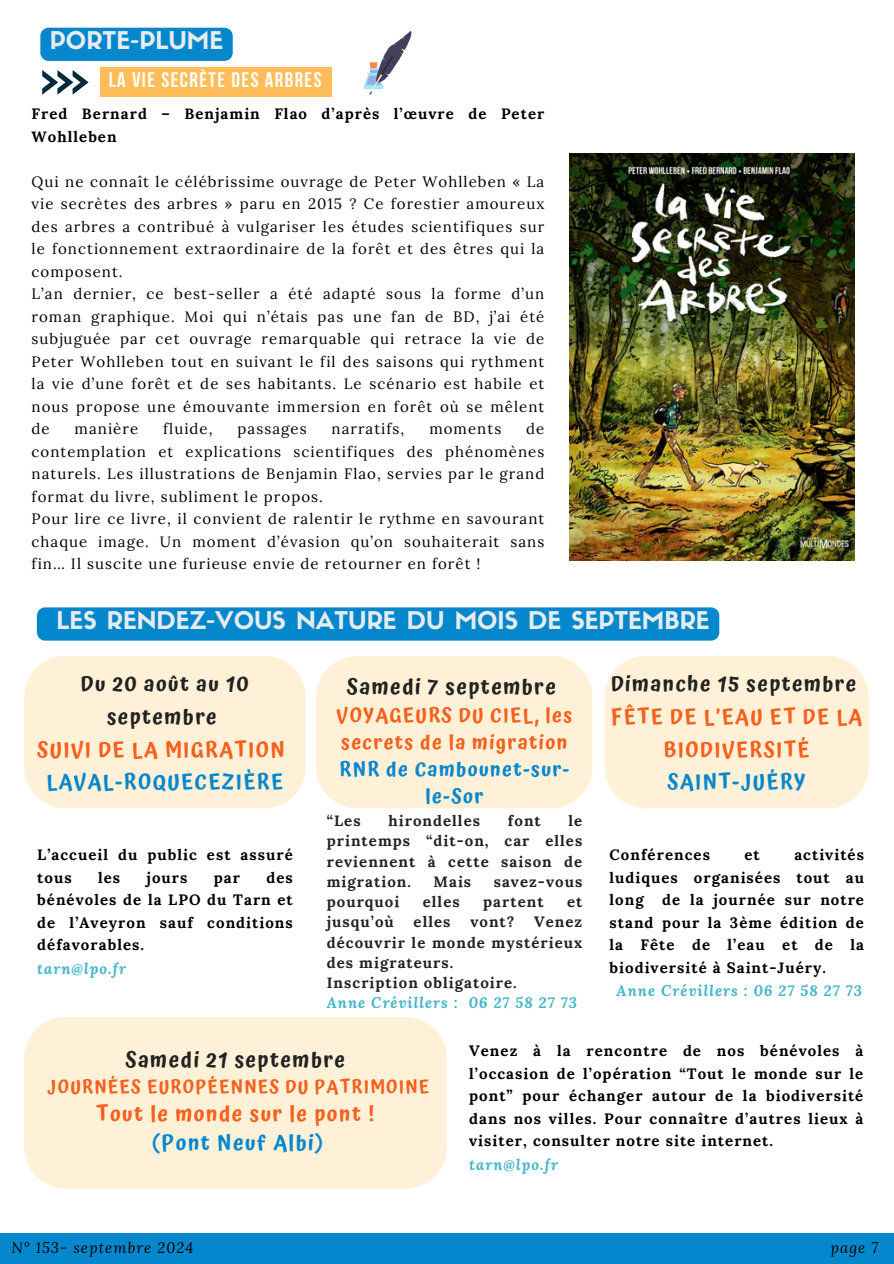
<style>
.page{position:relative;width:894px;height:1264px;background:#fff}
.page>*{position:absolute;margin:0;border:0;box-sizing:border-box;transform-origin:0 0}
.t1{font:24px "Sifonn Basic";color:#e6ecee}
.t2{font:600 21.15px/29.2px "Atma";letter-spacing:.07em;color:#f5601b;text-align:center}
.t3{font:600 21.15px "Atma";letter-spacing:.07em;color:#222}
.t4{font:600 21px/32.7px "Atma";letter-spacing:.07em;color:#f5601b;text-align:center}
.t5{font:600 21px/32.7px "Atma";letter-spacing:.07em;color:#222;text-align:center}
.t6{font:700 21px "Bebas Neue";letter-spacing:.07em;color:#fff}
.t7{font:600 19.65px/27px "Atma";letter-spacing:.07em;color:#f5601b;text-align:center}
.t8{font:600 18.15px "Atma";letter-spacing:.07em;color:#f5601b}
.t9{font:15px/22.5px "Lora";letter-spacing:.07em;color:#000;text-align:justify}
.t10{font:700 15px/22.8px "Lora";letter-spacing:.07em;color:#000}
.t11{font:700 15px/20.2px "Lora";letter-spacing:.07em;color:#222;text-align:justify}
.t12{font:italic 700 15px "Lora";letter-spacing:.07em;color:#44b5c8}
.t13{font:italic 15px "Lora";letter-spacing:.07em;color:#000}
.s1{color:#f5601b}
.s2{color:#0487cc}
.s3{font-style:italic;color:#44b5c8}
.s4{color:#222}
</style>
<div class="page">
<div style="left:0;top:1232px;width:893px;height:31px;background:#0487cc"></div>
<img style="left:569px;top:153px;width:284px;height:408px">
<div style="left:100px;top:67px;width:231px;height:30px;background:#ffbd59"></div>
<div style="left:40px;top:28px;width:193px;height:33px;background:#0487cc"></div>
<svg style="left:42px;top:70px;width:46px;height:25px"></svg>
<svg style="left:363px;top:31px;width:49px;height:64px"></svg>
<div style="left:24px;top:656px;width:281px;height:152px;background:#fff0d8"></div>
<div style="left:316px;top:656px;width:276px;height:152px;background:#fff0d8"></div>
<div style="left:605px;top:656px;width:263px;height:152px;background:#fff0d8"></div>
<div style="left:24px;top:1017px;width:422px;height:171px;background:#fff0d8"></div>
<div style="left:37px;top:607px;width:682px;height:33px;background:#0487cc"></div>
<p class="t1" style="left:50px;top:31px;width:174px">PORTE-PLUME</p>
<p class="t6" style="left:109px;top:71px;width:214px">LA VIE SECRÈTE DES ARBRES</p>
<p class="t10" style="left:32px;top:102px;width:514px">Fred Bernard – Benjamin Flao d’après l’œuvre de Peter<br>Wohlleben</p>
<p class="t9" style="left:32px;top:170px;width:514px">Qui ne connaît le célébrissime ouvrage de Peter Wohlleben « La vie secrètes des arbres » paru en 2015 ? Ce forestier amoureux des arbres a contribué à vulgariser les études scientifiques sur le fonctionnement extraordinaire de la forêt et des êtres qui la composent.</p>
<h1 class="t9" style="left:32px;top:282px;width:514px">L’an dernier, ce best-seller a été adapté sous la forme d’un roman graphique. Moi qui n’étais pas une fan de BD, j’ai été subjuguée par cet ouvrage remarquable qui retrace la vie de Peter Wohlleben tout en suivant le fil des saisons qui rythment la vie d’une forêt et de ses habitants. Le scénario est habile et nous propose une émouvante immersion en forêt où se mêlent de</h1>
<h1 class="t9" style="left:75px;top:417px;width:65px">manière</h1>
<h1 class="t9" style="left:163px;top:417px;width:51px">fluide,</h1>
<h1 class="t9" style="left:237px;top:417px;width:71px">passages</h1>
<h1 class="t9" style="left:331px;top:417px;width:74px">narratifs,</h1>
<h1 class="t9" style="left:429px;top:417px;width:73px">moments</h1>
<h1 class="t9" style="left:32px;top:417px;width:514px;text-indent:494px">de contemplation et explications scientifiques des phénomènes naturels. Les illustrations de Benjamin Flao, servies par le grand format du livre, subliment le propos.</h1>
<h2 class="t9" style="left:32px;top:507px;width:514px">Pour lire ce livre, il convient de ralentir le rythme en savourant chaque image. Un moment d’évasion qu’on souhaiterait sans fin… Il suscite une furieuse envie de retourner en forêt !</h2>
<p class="t1" style="left:57px;top:611px;width:654px">LES RENDEZ-VOUS NATURE DU MOIS DE SEPTEMBRE</p>
<h2 class="t5" style="left:37px;top:667px;width:249px">Du 20 août au 10 septembre<br><span class="s1">SUIVI DE LA MIGRATION<br></span><span class="s2">LAVAL-ROQUECEZIÈRE</span></h2>
<h4 class="t10" style="left:37px;top:843px;width:257px">L’accueil du public est assuré tous</h4>
<h4 class="t10" style="left:98px;top:865px;width:24px">les</h4>
<h4 class="t10" style="left:146px;top:865px;width:42px">jours</h4>
<h4 class="t10" style="left:214px;top:865px;width:28px">par</h4>
<h4 class="t10" style="left:37px;top:865px;width:257px;text-indent:229px">des bénévoles de la LPO du Tarn et de l’Aveyron sauf conditions défavorables.<br><span class="s3">tarn@lpo.fr</span></h4>
<h4 class="t3" style="left:347px;top:674px;width:210px">Samedi 7 septembre</h4>
<h4 class="t7" style="left:336px;top:701px;width:237px">VOYAGEURS DU CIEL, les secrets de la migration<br><span class="s2">RNR de Cambounet-sur&shy;le-Sor</span></h4>
<h4 class="t11" style="left:326px;top:810px;width:35px">“Les</h4>
<h4 class="t11" style="left:388px;top:810px;width:93px">hirondelles</h4>
<h4 class="t11" style="left:507px;top:810px;width:34px">font</h4>
<h4 class="t11" style="left:326px;top:810px;width:257px;text-indent:242px">le printemps “dit-on, car elles reviennent à cette saison de migration.</h4>
<h4 class="t11" style="left:433px;top:871px;width:39px">Mais</h4>
<h4 class="t11" style="left:493px;top:871px;width:90px">savez-vous</h4>
<h4 class="t11" style="left:326px;top:891px;width:74px">pourquoi</h4>
<h4 class="t11" style="left:422px;top:891px;width:38px">elles</h4>
<h4 class="t11" style="left:483px;top:891px;width:62px">partent</h4>
<h4 class="t11" style="left:567px;top:891px;width:17px">et</h4>
<h4 class="t11" style="left:326px;top:911px;width:69px">jusqu’où</h4>
<h4 class="t11" style="left:413px;top:911px;width:38px">elles</h4>
<h4 class="t11" style="left:470px;top:911px;width:46px">vont?</h4>
<h4 class="t11" style="left:326px;top:911px;width:257px;text-align:left;text-indent:207px">Venez découvrir le monde mystérieux des migrateurs.<br>Inscription obligatoire.<br><span class="s3">Anne Crévillers : 06 27 58 27 73</span></h4>
<h3 class="t4" style="left:610px;top:667px;width:253px"><span class="s4">Dimanche 15 septembre<br></span>FÊTE DE L’EAU ET DE LA<br>BIODIVERSITÉ<br><span class="s2">SAINT-JUÉRY</span></h3>
<h4 class="t10" style="left:609px;top:843px;width:102px">Conférences</h4>
<h4 class="t10" style="left:744px;top:843px;width:17px">et</h4>
<h4 class="t10" style="left:794px;top:843px;width:71px">activités</h4>
<h4 class="t10" style="left:609px;top:865px;width:256px">ludiques organisées tout au</h4>
<h4 class="t10" style="left:609px;top:888px;width:256px">long de la journée sur notre</h4>
<h4 class="t10" style="left:609px;top:910px;width:256px">stand pour la 3ème édition de</h4>
<h4 class="t10" style="left:609px;top:933px;width:256px">la Fête de l’eau et de la</h4>
<h4 class="t10" style="left:609px;top:955px;width:218px">biodiversité à Saint-Juéry.</h4>
<h4 class="t12" style="left:616px;top:980px;width:247px">Anne Crévillers : 06 27 58 27 73</h4>
<h2 class="t3" style="left:125px;top:1047px;width:221px">Samedi 21 septembre</h2>
<h2 class="t8" style="left:47px;top:1075px;width:383px">JOURNÉES EUROPÉENNES DU PATRIMOINE</h2>
<h2 class="t2" style="left:96px;top:1098px;width:279px">Tout le monde sur le pont ! <span class="s2">(Pont Neuf Albi)</span></h2>
<p class="t13" style="left:11px;top:1237px;width:183px">N° 153- septembre 2024</p>
<h4 class="t10" style="left:469px;top:1039px;width:395px">Venez à la rencontre de nos bénévoles à l’occasion de l’opération “Tout le monde sur le pont” pour échanger autour de la biodiversité dans nos villes. Pour connaître d’autres lieux à visiter, consulter notre site internet. <span class="s3">tarn@lpo.fr</span></h4>
<h4 class="t13" style="left:830px;top:1237px;width:49px">page 7</h4>
</div>
